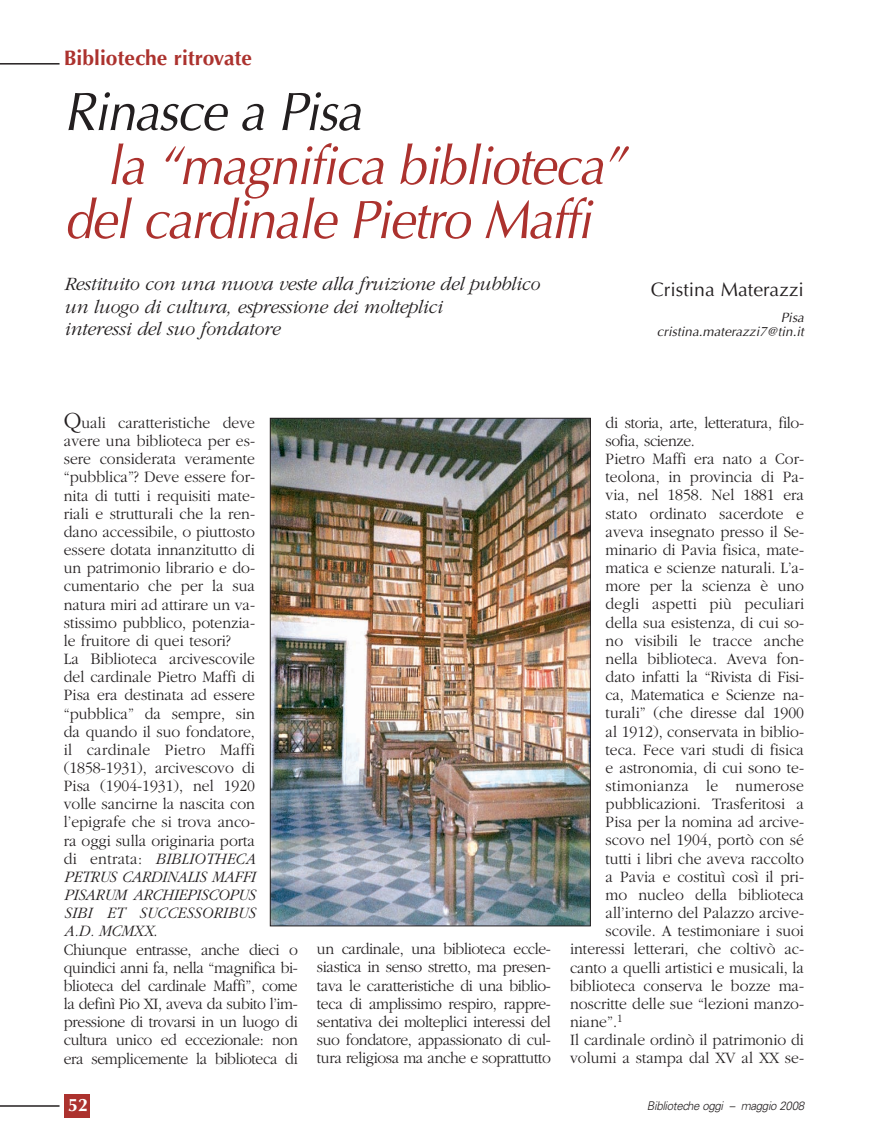
<style>
.page{position:relative;width:893px;height:1148px;background:#fff}
.page>*{position:absolute;margin:0;border:0;box-sizing:border-box;transform-origin:0 0}
.t1{font:italic 54px/54px "Optima";letter-spacing:-.03em;color:#ac322e;scale:.95 1}
.t2{font:italic 54px "Optima";letter-spacing:-.03em;color:#231f20;scale:.95 1}
.t3{font:700 21px "Optima";color:#ac322e}
.t4{font:italic 300 19.5px/22.5px "Garamond";letter-spacing:-.01em;color:#231f20}
.t5{font:19.5px "Optima";color:#231f20}
.t6{font:700 18px "Optima";color:#fff}
.t7{font:300 16.5px/18.1px "Garamond";color:#231f20;scale:.95 1}
.t8{font:300 16.5px "Garamond";letter-spacing:-.025em;color:#231f20;scale:.95 1}
.t9{font:300 16.5px "Garamond";letter-spacing:.02em;color:#231f20;scale:.95 1}
.t10{font:italic 13.5px/14.2px "Optima";color:#231f20;text-align:right}
.t11{font:italic 300 12px "Univers";letter-spacing:-.03em;color:#231f20;scale:.95 1}
.s1{font-size:24px}
.s2{font-style:italic}
</style>
<div class="page">
<hr style="left:0;top:1105px;width:60px;height:1px;background:#231f20">
<div style="left:64px;top:1094px;width:26px;height:23px;background:#ac322e"></div>
<hr style="left:0;top:63px;width:60px;height:2px;background:#231f20">
<img style="left:272px;top:420px;width:316px;height:504px">
<div style="left:270px;top:418px;width:320px;height:508px;border:1px solid #231f20"></div>
<p class="t3" style="left:64px;top:49px;width:190px">Biblioteche ritrovate</p>
<h1 class="t2" style="left:64px;top:89px;width:315px">Rinasce a Pisa</h1>
<h1 class="t1" style="left:64px;top:144px;width:592px;text-indent:43px">la “magnifica biblioteca” del cardinale Pietro Maffi</h1>
<p class="t4" style="left:64px;top:274px;width:477px">Restituito con una nuova veste alla fruizione del pubblico un luogo di cultura, espressione dei molteplici<br>interessi del suo fondatore</p>
<p class="t5" style="left:651px;top:282px;width:155px">Cristina Materazzi</p>
<p class="t10" style="left:656px;top:311px;width:149px">Pisa cristina.materazzi7@tin.it</p>
<p class="t7" style="left:64px;top:415px;width:248px"><span class="s1">Q</span>uali caratteristiche deve<br>avere una biblioteca per es-<br>sere considerata veramente “pubblica”? Deve essere for-<br>nita di tutti i requisiti mate-<br>riali e strutturali che la ren-<br>dano accessibile, o piuttosto essere dotata innanzitutto di<br>un patrimonio librario e do&shy;cumentario che per la sua natura miri ad attirare un va&shy;stissimo pubblico, potenzia-<br>le fruitore di quei tesori?<br>La Biblioteca arcivescovile<br>del cardinale Pietro Maffi di<br>Pisa era destinata ad essere “pubblica” da sempre, sin<br>da quando il suo fondatore,<br>il cardinale Pietro Maffi (1858-1931), arcivescovo di<br>Pisa (1904-1931), nel 1920<br>volle sancirne la nascita con l’epigrafe che si trova anco-<br>ra oggi sulla originaria porta<br>di entrata: <span class="s2">BIBLIOTHECA<br>PETRUS CARDINALIS MAFFI<br>PISARUM ARCHIEPISCOPUS<br>SIBI ET SUCCESSORIBUS<br>A.D. MCMXX</span>.<br>Chiunque entrasse, anche dieci o quindici anni fa, nella “magnifica bi&shy;blioteca del cardinale Maffi”, come la definì Pio XI, aveva da subito l’im&shy;pressione di trovarsi in un luogo di cultura unico ed eccezionale: non era semplicemente la biblioteca di</p>
<p class="t6" style="left:68px;top:1097px;width:22px">52</p>
<p class="t7" style="left:317px;top:941px;width:248px;text-align:justify">un cardinale, una biblioteca eccle&shy;siastica in senso stretto, ma presen&shy;tava le caratteristiche di una biblio&shy;teca di amplissimo respiro, rappre&shy;sentativa dei molteplici interessi del suo fondatore, appassionato di cul&shy;tura religiosa ma anche e soprattutto</p>
<p class="t8" style="left:605px;top:416px;width:210px">di storia, arte, letteratura, filo-</p>
<p class="t8" style="left:605px;top:434px;width:95px">sofia, scienze.</p>
<p class="t7" style="left:605px;top:451px;width:210px">Pietro Maffi era nato a Cor-</p>
<p class="t7" style="left:605px;top:469px;width:210px">teolona, in provincia di Pa-</p>
<p class="t7" style="left:605px;top:487px;width:210px">via, nel 1858. Nel 1881 era</p>
<p class="t7" style="left:605px;top:505px;width:210px">stato ordinato sacerdote e</p>
<p class="t7" style="left:605px;top:524px;width:210px">aveva insegnato presso il Se-</p>
<p class="t7" style="left:605px;top:542px;width:210px">minario di Pavia fisica, mate-</p>
<p class="t7" style="left:605px;top:560px;width:210px">matica e scienze naturali. L’a-</p>
<p class="t7" style="left:605px;top:578px;width:210px">more per la scienza è uno</p>
<p class="t7" style="left:605px;top:596px;width:210px">degli aspetti più peculiari</p>
<p class="t7" style="left:605px;top:614px;width:210px">della sua esistenza, di cui so-</p>
<p class="t7" style="left:605px;top:632px;width:210px">no visibili le tracce anche</p>
<p class="t7" style="left:605px;top:651px;width:210px">nella biblioteca. Aveva fon-</p>
<p class="t7" style="left:605px;top:669px;width:210px">dato infatti la “Rivista di Fisi-</p>
<p class="t7" style="left:605px;top:687px;width:210px">ca, Matematica e Scienze na-</p>
<p class="t7" style="left:605px;top:705px;width:210px">turali” (che diresse dal 1900</p>
<p class="t7" style="left:605px;top:723px;width:210px">al 1912), conservata in biblio-</p>
<p class="t7" style="left:605px;top:741px;width:210px">teca. Fece vari studi di fisica</p>
<p class="t7" style="left:605px;top:759px;width:210px">e astronomia, di cui sono te-</p>
<p class="t9" style="left:605px;top:779px;width:210px">stimonianza le numerose</p>
<p class="t7" style="left:605px;top:796px;width:210px">pubblicazioni. Trasferitosi a</p>
<p class="t7" style="left:605px;top:814px;width:210px">Pisa per la nomina ad arcive-</p>
<p class="t7" style="left:605px;top:832px;width:210px">scovo nel 1904, portò con sé</p>
<p class="t7" style="left:605px;top:850px;width:210px">tutti i libri che aveva raccolto</p>
<p class="t7" style="left:605px;top:868px;width:210px">a Pavia e costituì così il pri-</p>
<p class="t7" style="left:605px;top:887px;width:210px">mo nucleo della biblioteca</p>
<p class="t7" style="left:605px;top:905px;width:210px">all’interno del Palazzo arcive-</p>
<p class="t7" style="left:605px;top:923px;width:210px">scovile. A testimoniare i suoi</p>
<p class="t7" style="left:570px;top:941px;width:248px">interessi letterari, che coltivò ac-</p>
<p class="t7" style="left:570px;top:959px;width:248px">canto a quelli artistici e musicali, la</p>
<p class="t7" style="left:570px;top:977px;width:248px">biblioteca conserva le bozze ma-</p>
<p class="t7" style="left:570px;top:995px;width:248px">noscritte delle sue “lezioni manzo-</p>
<p class="t7" style="left:570px;top:1014px;width:57px">niane”.<sup>1</sup></p>
<p class="t7" style="left:570px;top:1032px;width:248px">Il cardinale ordinò il patrimonio di</p>
<p class="t7" style="left:570px;top:1050px;width:248px">volumi a stampa dal XV al XX se-</p>
<p class="t11" style="left:647px;top:1100px;width:167px">Biblioteche oggi – maggio 2008</p>
</div>
